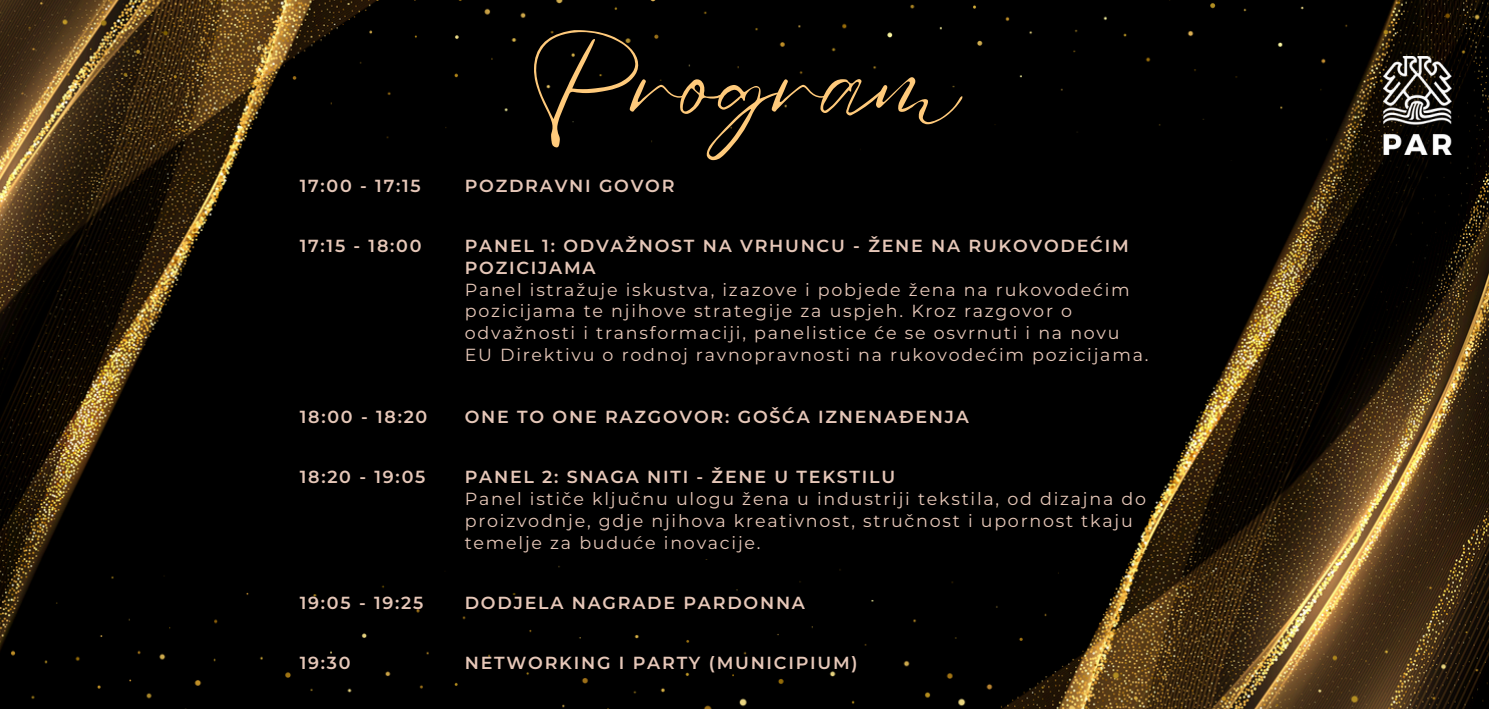
<style>
.page{position:relative;width:1489px;height:709px;background:#fff}
.page>*{position:absolute;margin:0;border:0;box-sizing:border-box;transform-origin:0 0}
.t1{font:112.5px "Eyesome Script";color:#ffca7b}
.t2{font:17.5px/21.8px "Montserrat";letter-spacing:.1em;color:#e6c7b8}
.t3{font:600 17.5px/21.8px "Montserrat";letter-spacing:.1em;color:#e6c7b8}
</style>
<div class="page">
<img style="left:0;top:161px;width:1488px;height:398px">
<img style="left:0;top:0;width:1489px;height:161px">
<img style="left:0;top:559px;width:1489px;height:150px">
<img style="left:1384px;top:56px;width:67px;height:98px">
<h1 class="t1" style="left:529px;top:8px;width:433px">Program</h1>
<p class="t3" style="left:300px;top:175px;width:122px">17:00 - 17:15</p>
<p class="t3" style="left:465px;top:175px;width:211px">POZDRAVNI GOVOR</p>
<p class="t3" style="left:300px;top:235px;width:123px">17:15 - 18:00</p>
<p class="t3" style="left:465px;top:235px;width:665px">PANEL 1: ODVAŽNOST NA VRHUNCU - ŽENE NA RUKOVODEĆIM<br>POZICIJAMA</p>
<p class="t2" style="left:465px;top:278px;width:685px">Panel istražuje iskustva, izazove i pobjede žena na rukovodećim pozicijama te njihove strategije za uspjeh. Kroz razgovor o odvažnosti i transformaciji, panelistice će se osvrnuti i na novu EU Direktivu o rodnoj ravnopravnosti na rukovodećim pozicijama.</p>
<p class="t3" style="left:300px;top:406px;width:129px">18:00 - 18:20</p>
<p class="t3" style="left:465px;top:406px;width:506px">ONE TO ONE RAZGOVOR: GOŠĆA IZNENAĐENJA</p>
<p class="t3" style="left:300px;top:466px;width:127px">18:20 - 19:05</p>
<p class="t3" style="left:465px;top:466px;width:432px">PANEL 2: SNAGA NITI - ŽENE U TEKSTILU</p>
<p class="t2" style="left:465px;top:488px;width:683px">Panel ističe ključnu ulogu žena u industriji tekstila, od dizajna do proizvodnje, gdje njihova kreativnost, stručnost i upornost tkaju temelje za buduće inovacije.</p>
<p class="t3" style="left:300px;top:591px;width:125px">19:05 - 19:25</p>
<p class="t3" style="left:465px;top:591px;width:342px">DODJELA NAGRADE PARDONNA</p>
<p class="t3" style="left:300px;top:651px;width:52px">19:30</p>
<p class="t3" style="left:465px;top:651px;width:394px">NETWORKING I PARTY (MUNICIPIUM)</p>
</div>
